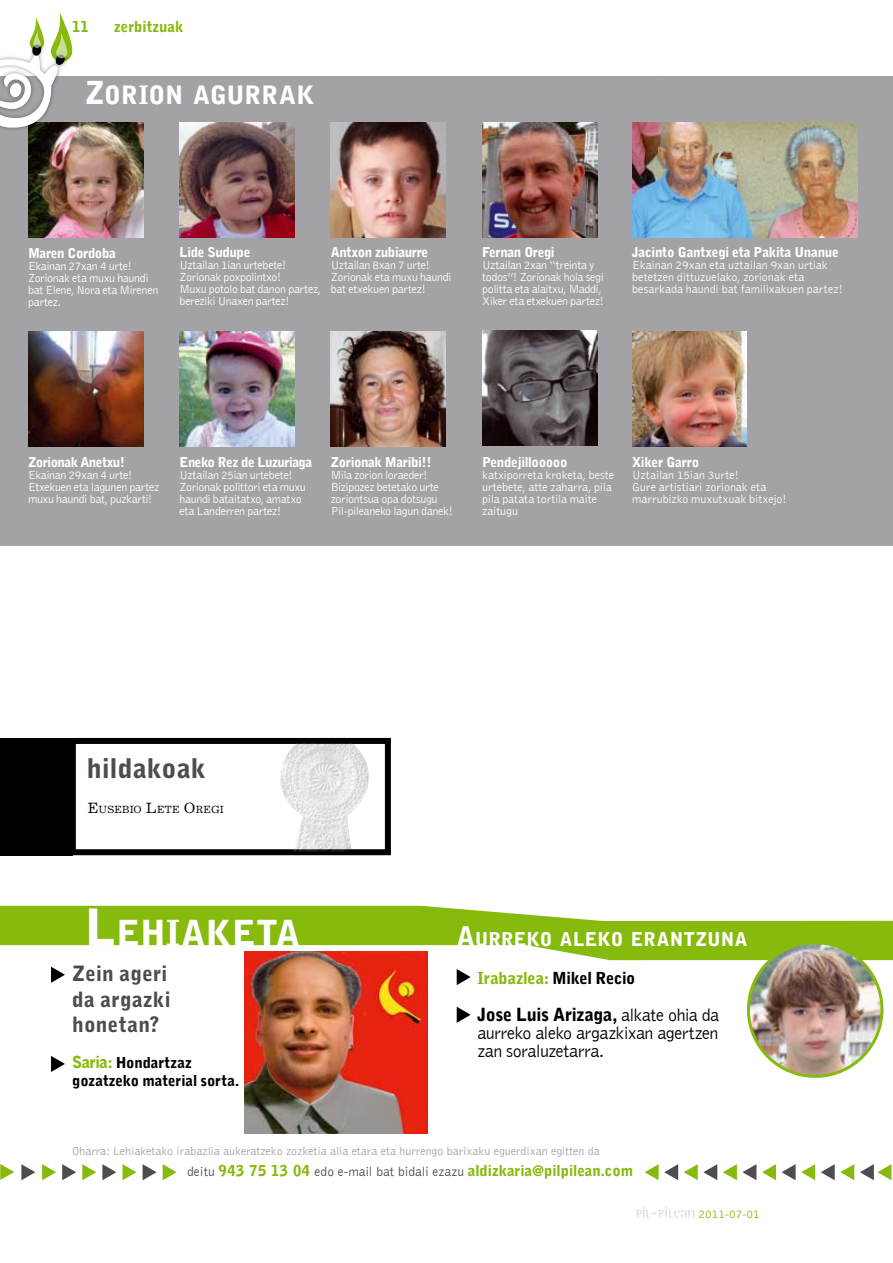
<style>
.page{position:relative;width:893px;height:1263px;background:#fff}
.page>*{position:absolute;margin:0;border:0;box-sizing:border-box;transform-origin:0 0}
.t1{font:900 35.7px "Bell Gothic Std";letter-spacing:.01em;color:#fff}
.t2{font:900 27px "Bell Gothic Std";letter-spacing:.015em;color:#4e4c50}
.t3{font:900 25.2px "Bell Gothic Std";color:#fff}
.t4{font:900 21px/25.2px "Bell Gothic Std";letter-spacing:.015em;color:#4e4c50}
.t5{font:900 18.9px "Bell Gothic Std";letter-spacing:.005em;color:#fff}
.t6{font:300 18px/18px "Bell Gothic";letter-spacing:-.035em;color:#000;text-align:justify}
.t7{font:900 16.5px "Bell Gothic Std";letter-spacing:-.015em;color:#86ba0d}
.t8{font:900 15px "Bell Gothic";color:#86ba0d}
.t9{font:900 15px/18px "Bell Gothic";color:#000}
.t10{font:900 15px "Bell Gothic Std";color:#86ba0d}
.t11{font:900 13.5px "Bell Gothic";letter-spacing:-.03em;color:#fff}
.t12{font:300 12px/12px "Bell Gothic";letter-spacing:-.025em;color:#fff}
.t13{font:300 12px/12px "Bell Gothic";color:#fff}
.t14{font:300 12px "Bell Gothic";color:#a3a3a7}
.t15{font:300 12px/12px "Bell Gothic";letter-spacing:-.005em;color:#fff}
.t16{font:300 12px "Bell Gothic";color:#86ba0d}
.t17{font:10.5px "Excelsior";letter-spacing:.005em;color:#000}
.s1{font-size:31.5px}
.s2{font-size:15px}
.s3{font-size:51px}
.s4{font-size:16.5px;color:#86ba0d}
.s5{font-size:27px}
.s6{color:#000}
.s7{font-weight:900}
.s8{font-weight:300;font-size:13.5px;color:#4e4c50}
</style>
<div class="page">
<div style="left:0;top:77px;width:893px;height:469px;background:#a3a3a7"></div>
<img style="left:28px;top:122px;width:115px;height:115px">
<div style="left:0;top:41px;width:75px;height:98px;background:#000;opacity:.41"></div>
<svg style="left:0;top:13px;width:72px;height:119px"></svg>
<svg style="left:0;top:1164px;width:14px;height:16px"></svg>
<svg style="left:163px;top:1164px;width:14px;height:16px"></svg>
<svg style="left:143px;top:1164px;width:14px;height:16px"></svg>
<svg style="left:645px;top:1164px;width:33px;height:16px"></svg>
<svg style="left:122px;top:1164px;width:14px;height:16px"></svg>
<svg style="left:102px;top:1164px;width:14px;height:16px"></svg>
<svg style="left:82px;top:1164px;width:14px;height:16px"></svg>
<svg style="left:62px;top:1164px;width:14px;height:16px"></svg>
<svg style="left:42px;top:1164px;width:14px;height:16px"></svg>
<svg style="left:21px;top:1164px;width:14px;height:16px"></svg>
<svg style="left:684px;top:1164px;width:33px;height:16px"></svg>
<svg style="left:723px;top:1164px;width:33px;height:16px"></svg>
<svg style="left:762px;top:1164px;width:14px;height:16px"></svg>
<svg style="left:782px;top:1164px;width:33px;height:16px"></svg>
<svg style="left:821px;top:1164px;width:33px;height:16px"></svg>
<svg style="left:860px;top:1164px;width:31px;height:16px"></svg>
<svg style="left:636px;top:1206px;width:59px;height:12px"></svg>
<img style="left:245px;top:960px;width:182px;height:174px">
<svg style="left:457px;top:969px;width:14px;height:16px"></svg>
<svg style="left:457px;top:1007px;width:14px;height:16px"></svg>
<svg style="left:51px;top:1056px;width:14px;height:16px"></svg>
<svg style="left:51px;top:967px;width:14px;height:16px"></svg>
<svg style="left:0;top:906px;width:893px;height:54px;fill:#86ba0d"></svg>
<img style="left:743px;top:937px;width:145px;height:141px">
<img style="left:28px;top:331px;width:115px;height:115px">
<img style="left:180px;top:122px;width:114px;height:115px">
<img style="left:180px;top:331px;width:114px;height:115px">
<img style="left:331px;top:331px;width:115px;height:115px">
<img style="left:331px;top:122px;width:115px;height:115px">
<img style="left:483px;top:331px;width:114px;height:115px">
<img style="left:632px;top:331px;width:115px;height:115px">
<img style="left:482px;top:122px;width:115px;height:115px">
<div style="left:70px;top:738px;width:321px;height:117px;border:6px solid #000"></div>
<img style="left:279px;top:742px;width:90px;height:109px">
<div style="left:0;top:738px;width:72px;height:117px;background:#000"></div>
<img style="left:632px;top:122px;width:226px;height:115px">
<p class="t10" style="left:72px;top:18px;width:18px">11</p>
<p class="t10" style="left:114px;top:18px;width:71px">zerbitzuak</p>
<h3 class="t3" style="left:85px;top:80px;width:228px"><span class="s1">Z</span>ORION AGURRAK</h3>
<p class="t11" style="left:28px;top:245px;width:89px">Maren Cordoba</p>
<p class="t12" style="left:28px;top:260px;width:132px">Ekainan 27xan 4 urte!<br>Zorionak eta muxu haundi bat Elene, Nora eta Mirenen partez.</p>
<p class="t11" style="left:180px;top:245px;width:72px">Lide Sudupe</p>
<p class="t12" style="left:180px;top:260px;width:143px">Uztailan 1ian urtebete!<br>Zorionak poxpolintxo!<br>Muxu potolo bat danon partez, bereziki Unaxen partez!</p>
<p class="t11" style="left:331px;top:245px;width:99px">Antxon zubiaurre</p>
<p class="t12" style="left:331px;top:260px;width:122px">Uztailan 8xan 7 urte!<br>Zorionak eta muxu haundi bat etxekuen partez!</p>
<p class="t11" style="left:482px;top:245px;width:74px">Fernan Oregi</p>
<p class="t12" style="left:482px;top:260px;width:123px">Uztailan 2xan “treinta y todos”! Zorionak hola segi politta eta alaitxu, Maddi,<br>Xiker eta etxekuen partez!</p>
<p class="t11" style="left:632px;top:245px;width:208px">Jacinto Gantxegi eta Pakita Unanue</p>
<p class="t13" style="left:632px;top:260px;width:212px">Ekainan 29xan eta uztailan 9xan urtiak betetzen dittuzuelako, zorionak eta besarkada haundi bat familixakuen partez!</p>
<p class="t11" style="left:28px;top:454px;width:99px">Zorionak Anetxu!</p>
<p class="t12" style="left:28px;top:469px;width:133px">Ekainan 29xan 4 urte!<br>Etxekuen eta lagunen partez muxu haundi bat, puzkarti!</p>
<p class="t11" style="left:180px;top:454px;width:134px">Eneko Rez de Luzuriaga</p>
<p class="t12" style="left:180px;top:469px;width:128px">Uztailan 25ian urtebete!<br>Zorionak polittori eta muxu haundi bataitatxo, amatxo eta Landerren partez!</p>
<p class="t11" style="left:331px;top:454px;width:102px">Zorionak Maribi!!</p>
<p class="t12" style="left:331px;top:469px;width:124px">Mila zorion loraeder!<br>Bizipozez betetako urte zoriontsua opa dotsugu<br>Pil-pileaneko lagun danek!</p>
<p class="t11" style="left:482px;top:454px;width:87px">Pendejillooooo</p>
<p class="t12" style="left:482px;top:469px;width:133px">katxiporreta kroketa, beste urtebete, atte zaharra, pila pila patata tortila maite zaitugu</p>
<p class="t11" style="left:632px;top:454px;width:69px">Xiker Garro</p>
<p class="t15" style="left:632px;top:469px;width:156px">Uztailan 15ian 3urte!<br>Gure artistiari zorionak eta marrubizko muxutxuak bitxejo!</p>
<h2 class="t2" style="left:87px;top:753px;width:121px">hildakoak</h2>
<p class="t17" style="left:88px;top:803px;width:138px"><span class="s2">E</span>USEBIO <span class="s2">L</span>ETE <span class="s2">O</span>REGI</p>
<h1 class="t1" style="left:85px;top:912px;width:217px"><span class="s3">L</span> EHIAKETA</h1>
<h3 class="t4" style="left:72px;top:961px;width:100px">Zein ageri da argazki honetan?</h3>
<p class="t9" style="left:72px;top:1053px;width:169px"><span class="s4">Saria:</span> Hondartzaz gozatzeko material sorta.</p>
<h3 class="t5" style="left:457px;top:929px;width:292px"><span class="s5">A</span>URREKO ALEKO ERANTZUNA</h3>
<h3 class="t7" style="left:477px;top:968px;width:160px">Irabazlea: <span class="s6">Mikel Recio</span></h3>
<h3 class="t6" style="left:477px;top:1006px;width:243px"><span class="s7">Jose Luis Arizaga,</span> alkate ohia da aurreko aleko argazkixan agertzen zan soraluzetarra.</h3>
<p class="t14" style="left:72px;top:1144px;width:529px">Oharra: Lehiaketako irabazlia aukeratzeko zozketia alia etara eta hurrengo barixaku eguerdixan egitten da</p>
<p class="t8" style="left:187px;top:1162px;width:448px"><span class="s8">deitu</span> 943 75 13 04 <span class="s8">edo e-mail bat bidali ezazu</span> aldizkaria@pilpilean.com</p>
<p class="t16" style="left:698px;top:1207px;width:63px">2011-07-01</p>
</div>
